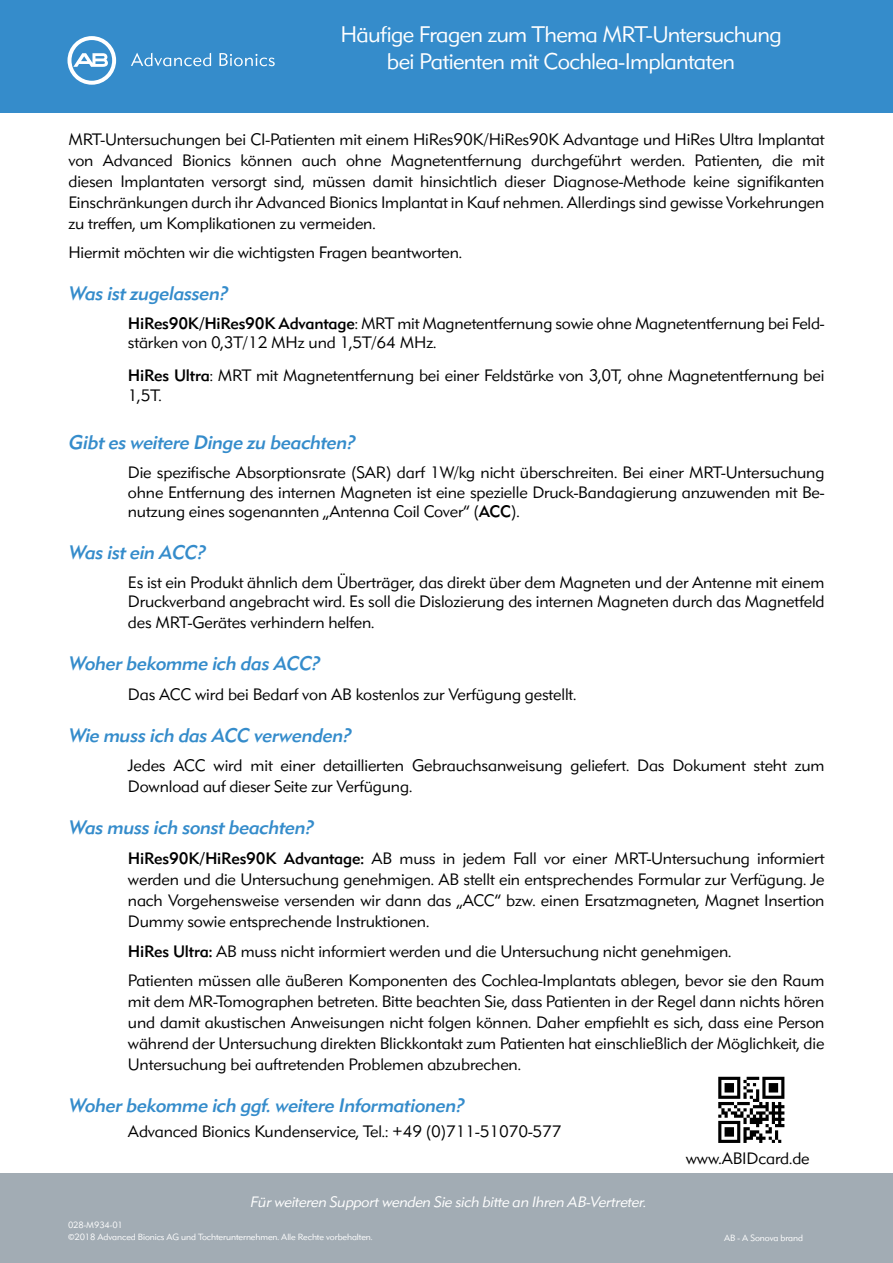
<style>
.page{position:relative;width:893px;height:1263px;background:#fff}
.page>*{position:absolute;margin:0;border:0;box-sizing:border-box;transform-origin:0 0}
.t1{font:300 22.5px/27px "DH Sans";letter-spacing:-.03em;color:#fff;text-align:center}
.t2{font:italic 500 19.5px "DH Sans";letter-spacing:-.01em;color:#358ccb}
.t3{font:300 16.5px/21px "DH Sans";letter-spacing:-.01em;color:#000;text-align:justify}
.t4{font:italic 300 15px "DH Sans";letter-spacing:-.01em;color:#fff}
.t5{font:300 9px/12px "DH Sans";letter-spacing:-.01em;color:#fff}
.s1{font-weight:500}
</style>
<div class="page">
<div style="left:0;top:0;width:893px;height:113px;background:#358ccb"></div>
<div style="left:0;top:1174px;width:893px;height:89px;background:#a2acb4"></div>
<svg style="left:131px;top:53px;width:80px;height:13px"></svg>
<svg style="left:219px;top:53px;width:56px;height:13px"></svg>
<svg style="left:68px;top:36px;width:48px;height:49px"></svg>
<svg style="left:718px;top:1077px;width:66px;height:66px"></svg>
<h1 class="t1" style="left:340px;top:21px;width:443px">Häufige Fragen zum Thema MRT-Untersuchung bei Patienten mit Cochlea-Implantaten</h1>
<p class="t3" style="left:68px;top:129px;width:758px">MRT-Untersuchungen bei CI-Patienten mit einem HiRes90K/HiRes90K Advantage und HiRes Ultra Implantat von Advanced Bionics können auch ohne Magnetentfernung durchgeführt werden. Patienten, die mit diesen Implantaten versorgt sind, müssen damit hinsichtlich dieser Diagnose-Methode keine signifikanten Einschränkungen durch ihr Advanced Bionics Implantat in Kauf nehmen. Allerdings sind gewisse Vorkehrungen zu treffen, um Komplikationen zu vermeiden.</p>
<p class="t3" style="left:68px;top:242px;width:395px">Hiermit möchten wir die wichtigsten Fragen beantworten.</p>
<p class="t2" style="left:68px;top:281px;width:160px">Was ist zugelassen?</p>
<p class="t3" style="left:128px;top:313px;width:698px;line-height:19.8px"><span class="s1">HiRes90K/HiRes90K Advantage</span>: MRT mit Magnetentfernung sowie ohne Magnetentfernung bei Feld&shy;stärken von 0,3T/12 MHz und 1,5T/64 MHz.</p>
<p class="t3" style="left:128px;top:365px;width:698px;line-height:19.8px"><span class="s1">HiRes Ultra</span>: MRT mit Magnetentfernung bei einer Feldstärke von 3,0T, ohne Magnetentfernung bei<br>1,5T.</p>
<p class="t2" style="left:68px;top:430px;width:288px">Gibt es weitere Dinge zu beachten?</p>
<p class="t3" style="left:128px;top:462px;width:698px;line-height:19.8px">Die spezifische Absorptionsrate (SAR) darf 1W/kg nicht überschreiten. Bei einer MRT-Untersuchung ohne Entfernung des internen Magneten ist eine spezielle Druck-Bandagierung anzuwenden mit Be&shy;nutzung eines sogenannten „Antenna Coil Cover“ (<span class="s1">ACC</span>).</p>
<p class="t2" style="left:68px;top:540px;width:138px">Was ist ein ACC?</p>
<p class="t3" style="left:128px;top:572px;width:698px;line-height:20.4px">Es ist ein Produkt ähnlich dem Überträger, das direkt über dem Magneten und der Antenne mit einem Druckverband angebracht wird. Es soll die Dislozierung des internen Magneten durch das Magnetfeld des MRT-Gerätes verhindern helfen.</p>
<p class="t2" style="left:68px;top:651px;width:252px">Woher bekomme ich das ACC?</p>
<p class="t3" style="left:128px;top:684px;width:450px">Das ACC wird bei Bedarf von AB kostenlos zur Verfügung gestellt.</p>
<p class="t2" style="left:68px;top:723px;width:284px">Wie muss ich das ACC verwenden?</p>
<p class="t3" style="left:128px;top:755px;width:698px">Jedes ACC wird mit einer detaillierten Gebrauchsanweisung geliefert. Das Dokument steht zum<br>Download auf dieser Seite zur Verfügung.</p>
<p class="t2" style="left:68px;top:815px;width:246px">Was muss ich sonst beachten?</p>
<p class="t3" style="left:128px;top:848px;width:698px"><span class="s1">HiRes90K/HiRes90K Advantage:</span> AB muss in jedem Fall vor einer MRT-Untersuchung informiert werden und die Untersuchung genehmigen. AB stellt ein entsprechendes Formular zur Verfügung. Je nach Vorgehensweise versenden wir dann das „ACC“ bzw. einen Ersatzmagneten, Magnet Insertion Dummy sowie entsprechende Instruktionen.</p>
<p class="t3" style="left:128px;top:936px;width:698px;line-height:29.5px"><span class="s1">HiRes Ultra:</span> AB muss nicht informiert werden und die Untersuchung nicht genehmigen.<br>Patienten müssen alle äußeren Komponenten des Cochlea-Implantats ablegen, bevor sie den Raum</p>
<p class="t3" style="left:128px;top:991px;width:698px">mit dem MR-Tomographen betreten. Bitte beachten Sie, dass Patienten in der Regel dann nichts hören und damit akustischen Anweisungen nicht folgen können. Daher empfiehlt es sich, dass eine Person während der Untersuchung direkten Blickkontakt zum Patienten hat einschließlich der Möglichkeit, die Untersuchung bei auftretenden Problemen abzubrechen.</p>
<p class="t2" style="left:68px;top:1093px;width:397px">Woher bekomme ich ggf. weitere Informationen?</p>
<p class="t3" style="left:128px;top:1121px;width:435px">Advanced Bionics Kundenservice, Tel.: +49 (0)711-51070-577</p>
<p class="t4" style="left:250px;top:1192px;width:397px">Für weiteren Support wenden Sie sich bitte an Ihren AB-Vertreter.</p>
<p class="t5" style="left:68px;top:1219px;width:306px">028-M934-01<br>©2018 Advanced Bionics AG und Tochterunternehmen. Alle Rechte vorbehalten.</p>
<p class="t3" style="left:686px;top:1147px;width:125px">www.ABIDcard.de</p>
<p class="t5" style="left:724px;top:1231px;width:80px">AB - A Sonova brand</p>
</div>
